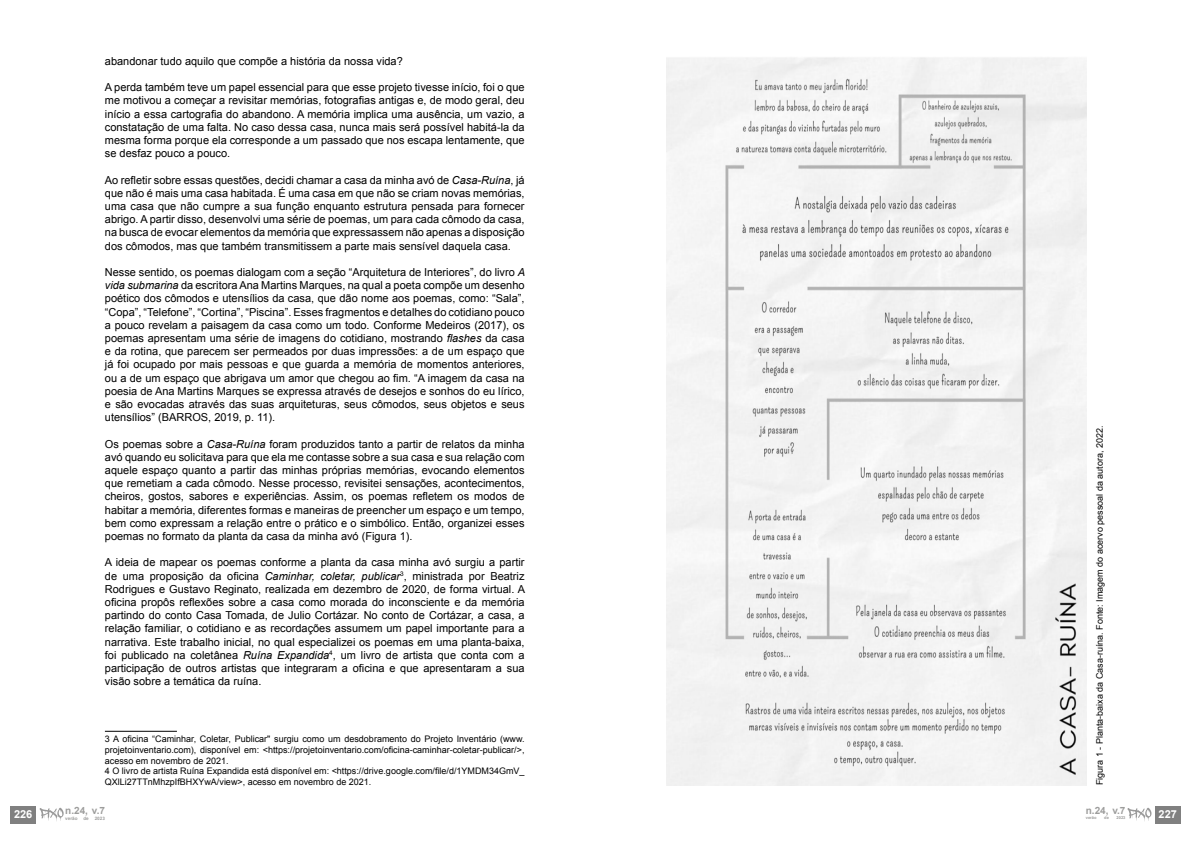
<style>
.page{position:relative;width:1191px;height:842px;background:#fff}
.page>*{position:absolute;margin:0;border:0;box-sizing:border-box;transform-origin:0 0}
.t1{font:11px/13.2px "Arial";color:#000;text-align:justify}
.t2{font:700 11px "Arial";color:#fff}
.t3{font:700 10px "Arial";color:#9d9d9c}
.t4{font:9px/10.8px "Arial";color:#000}
.t5{font:700 4.6px "Arial";color:#9d9d9c}
.t6{font:700 4px "Arial";color:#9d9d9c}
.s1{font-style:italic}
</style>
<div class="page">
<hr style="left:105px;top:731px;width:72px;height:1px;background:#000">
<img style="left:666px;top:57px;width:420px;height:728px">
<div style="left:11px;top:806px;width:25px;height:17px;background:#808080"></div>
<svg style="left:40px;top:808px;width:24px;height:13px"></svg>
<div style="left:1155px;top:806px;width:25px;height:17px;background:#808080"></div>
<svg style="left:1127px;top:808px;width:24px;height:13px"></svg>
<p class="t1" style="left:105px;top:54px;width:299px">abandonar tudo aquilo que compõe a história da nossa vida?</p>
<p class="t1" style="left:105px;top:81px;width:421px">A perda também teve um papel essencial para que esse projeto tivesse início, foi o que me motivou a começar a revisitar memórias, fotografias antigas e, de modo geral, deu início a essa cartografia do abandono. A memória implica uma ausência, um vazio, a constatação de uma falta. No caso dessa casa, nunca mais será possível habitá-la da mesma forma porque ela corresponde a um passado que nos escapa lentamente, que se desfaz pouco a pouco.</p>
<p class="t1" style="left:105px;top:173px;width:421px">Ao refletir sobre essas questões, decidi chamar a casa da minha avó de <span class="s1">Casa-Ruína</span>, já que não é mais uma casa habitada. É uma casa em que não se criam novas memórias, uma casa que não cumpre a sua função enquanto estrutura pensada para fornecer abrigo. A partir disso, desenvolvi uma série de poemas, um para cada cômodo da casa, na busca de evocar elementos da memória que expressassem não apenas a disposição dos cômodos, mas que também transmitissem a parte mais sensível daquela casa.</p>
<p class="t1" style="left:105px;top:266px;width:421px">Nesse sentido, os poemas dialogam com a seção “Arquitetura de Interiores”, do livro <span class="s1">A vida submarina</span> da escritora Ana Martins Marques, na qual a poeta compõe um desenho poético dos cômodos e utensílios da casa, que dão nome aos poemas, como: “Sala”, “Copa”, “Telefone”, “Cortina”, “Piscina”. Esses fragmentos e detalhes do cotidiano pouco a pouco revelam a paisagem da casa como um todo. Conforme Medeiros (2017), os poemas apresentam uma série de imagens do cotidiano, mostrando <span class="s1">flashes</span> da casa e da rotina, que parecem ser permeados por duas impressões: a de um espaço que já foi ocupado por mais pessoas e que guarda a memória de momentos anteriores, ou a de um espaço que abrigava um amor que chegou ao fim. “A imagem da casa na poesia de Ana Martins Marques se expressa através de desejos e sonhos do eu lírico, e são evocadas através das suas arquiteturas, seus cômodos, seus objetos e seus utensílios” (BARROS, 2019, p. 11).</p>
<p class="t1" style="left:105px;top:437px;width:421px">Os poemas sobre a <span class="s1">Casa-Ruína</span> foram produzidos tanto a partir de relatos da minha avó quando eu solicitava para que ela me contasse sobre a sua casa e sua relação com aquele espaço quanto a partir das minhas próprias memórias, evocando elementos que remetiam a cada cômodo. Nesse processo, revisitei sensações, acontecimentos, cheiros, gostos, sabores e experiências. Assim, os poemas refletem os modos de habitar a memória, diferentes formas e maneiras de preencher um espaço e um tempo, bem como expressam a relação entre o prático e o simbólico. Então, organizei esses poemas no formato da planta da casa da minha avó (Figura 1).</p>
<p class="t1" style="left:105px;top:556px;width:422px">A ideia de mapear os poemas conforme a planta da casa minha avó surgiu a partir de uma proposição da oficina <span class="s1">Caminhar, coletar, publicar</span><sup>3</sup>, ministrada por Beatriz Rodrigues e Gustavo Reginato, realizada em dezembro de 2020, de forma virtual. A oficina propôs reflexões sobre a casa como morada do inconsciente e da memória partindo do conto Casa Tomada, de Julio Cortázar. No conto de Cortázar, a casa, a relação familiar, o cotidiano e as recordações assumem um papel importante para a narrativa. Este trabalho inicial, no qual especializei os poemas em uma planta-baixa, foi publicado na coletânea <span class="s1">Ruína Expandida</span><sup>4</sup>, um livro de artista que conta com a participação de outros artistas que integraram a oficina e que apresentaram a sua visão sobre a temática da ruína.</p>
<p class="t4" style="left:105px;top:734px;width:421px">3 A oficina “Caminhar, Coletar, Publicar" surgiu como um desdobramento do Projeto Inventário (www. projetoinventario.com), disponível em: &lt;https://projetoinventario.com/oficina-caminhar-coletar-publicar/&gt;, acesso em novembro de 2021.<br>4 O livro de artista Ruína Expandida está disponível em: &lt;https://drive.google.com/file/d/1YMDM34GmV_ QXlLi27TTnMhzpIfBHXYwA/view&gt;, acesso em novembro de 2021.</p>
<p class="t2" style="left:14px;top:807px;width:20px">226</p>
<p class="t3" style="left:65px;top:804px;width:41px">n.24, v.7</p>
<p class="t5" style="left:65px;top:815px;width:14px">verão</p>
<p class="t5" style="left:83px;top:815px;width:7px">de</p>
<p class="t5" style="left:95px;top:815px;width:12px">2023</p>
<p class="t4" style="left:1094px;top:785px;width:361px;rotate:-90deg">Figura 1 - Planta-baixa da Casa-ruína. Fonte: Imagem do acervo pessoal da autora, 2022.</p>
<p class="t3" style="left:1085px;top:804px;width:41px">n.24, v.7</p>
<p class="t6" style="left:1085px;top:815px;width:12px">verão</p>
<p class="t6" style="left:1104px;top:815px;width:6px">de</p>
<p class="t6" style="left:1116px;top:815px;width:10px">2023</p>
<p class="t2" style="left:1158px;top:807px;width:20px">227</p>
</div>
